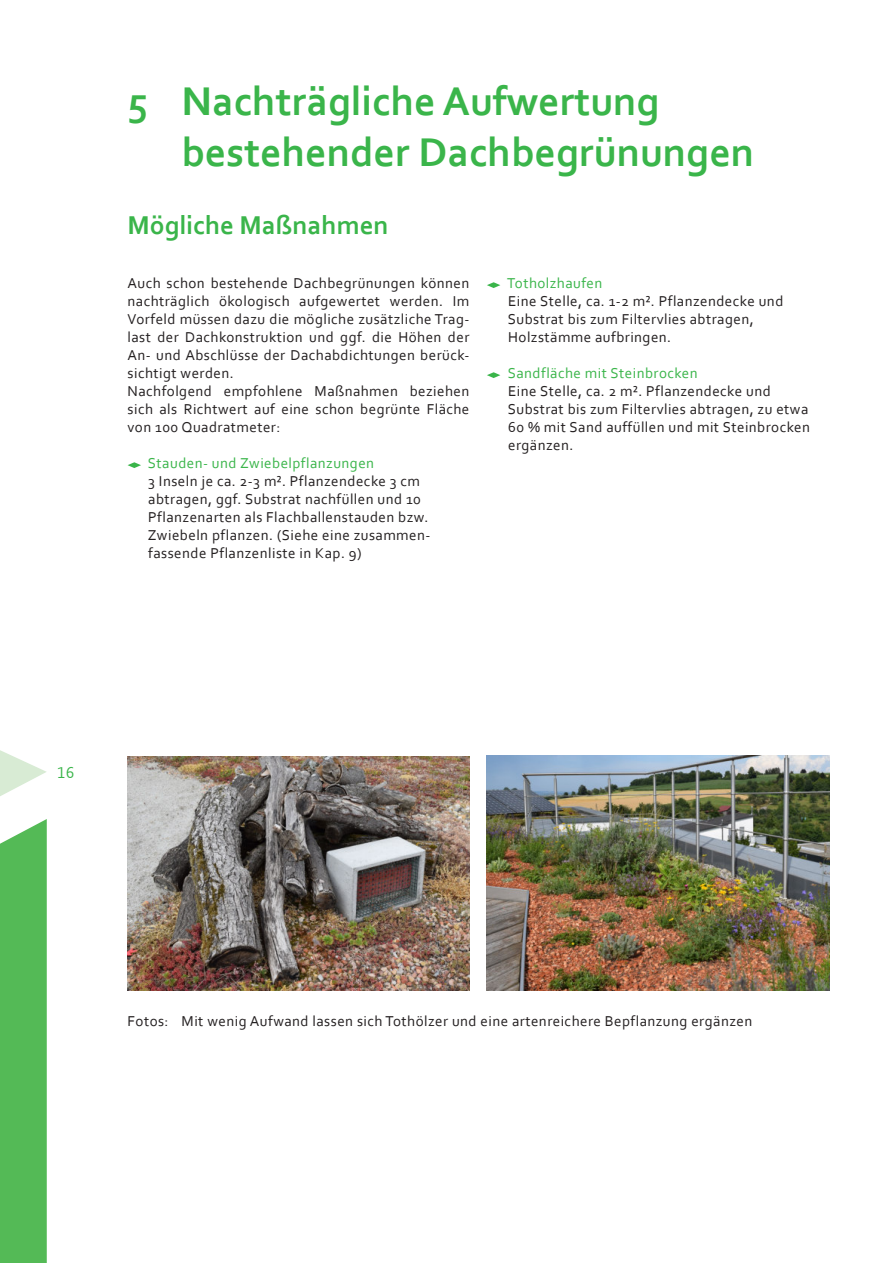
<style>
.page{position:relative;width:893px;height:1263px;background:#fff}
.page>*{position:absolute;margin:0;border:0;box-sizing:border-box;transform-origin:0 0}
.t1{font:700 42px/51px "Corbel";color:#3ab54a}
.t2{font:700 27px "Corbel";color:#3ab54a}
.t3{font:16.5px "Corbel";color:#3ab54a}
.t4{font:15px/18px "Corbel";letter-spacing:.03em;color:#231f20}
.t5{font:15px "Corbel";letter-spacing:.03em;color:#3ab54a}
</style>
<div class="page">
<div style="left:0;top:819px;width:47px;height:444px;background:#54ba56"></div>
<svg style="left:0;top:750px;width:47px;height:46px"></svg>
<img style="left:128px;top:756px;width:342px;height:234px">
<img style="left:487px;top:756px;width:342px;height:234px">
<svg style="left:128px;top:462px;width:13px;height:6px"></svg>
<svg style="left:487px;top:282px;width:13px;height:6px"></svg>
<svg style="left:487px;top:372px;width:13px;height:6px"></svg>
<h1 class="t1" style="left:182px;top:79px;width:574px;text-indent:-54px">5 Nachträgliche Aufwertung bestehender Dachbegrünungen</h1>
<h2 class="t2" style="left:128px;top:215px;width:262px">Mögliche Maßnahmen</h2>
<p class="t4" style="left:128px;top:275px;width:343px">Auch schon bestehende Dachbegrünungen können nachträglich ökologisch aufgewertet werden. Im Vorfeld müssen dazu die mögliche zusätzliche Trag&shy;last der Dachkonstruktion und ggf. die Höhen der An- und Abschlüsse der Dachabdichtungen berück&shy;sichtigt werden.<br>Nachfolgend empfohlene Maßnahmen beziehen sich als Richtwert auf eine schon begrünte Fläche von 100 Quadratmeter:</p>
<p class="t5" style="left:148px;top:454px;width:228px">Stauden- und Zwiebelpflanzungen</p>
<p class="t4" style="left:148px;top:472px;width:284px">3 Inseln je ca. 2-3 m². Pflanzendecke 3 cm abtragen, ggf. Substrat nachfüllen und 10<br>Pflanzenarten als Flachballenstauden bzw.<br>Zwiebeln pflanzen. (Siehe eine zusammen&shy;fassende Pflanzenliste in Kap. 9)</p>
<p class="t5" style="left:507px;top:274px;width:97px">Totholzhaufen</p>
<p class="t4" style="left:508px;top:292px;width:277px">Eine Stelle, ca. 1-2 m². Pflanzendecke und<br>Substrat bis zum Filtervlies abtragen,<br>Holzstämme aufbringen.</p>
<p class="t5" style="left:508px;top:366px;width:191px">Sandfläche mit Steinbrocken</p>
<p class="t4" style="left:508px;top:382px;width:304px">Eine Stelle, ca. 2 m². Pflanzendecke und Substrat bis zum Filtervlies abtragen, zu etwa 60 % mit Sand auffüllen und mit Steinbrocken ergänzen.</p>
<p class="t3" style="left:57px;top:762px;width:19px">16</p>
<p class="t4" style="left:128px;top:1012px;width:626px">Fotos: Mit wenig Aufwand lassen sich Tothölzer und eine artenreichere Bepflanzung ergänzen</p>
</div>
